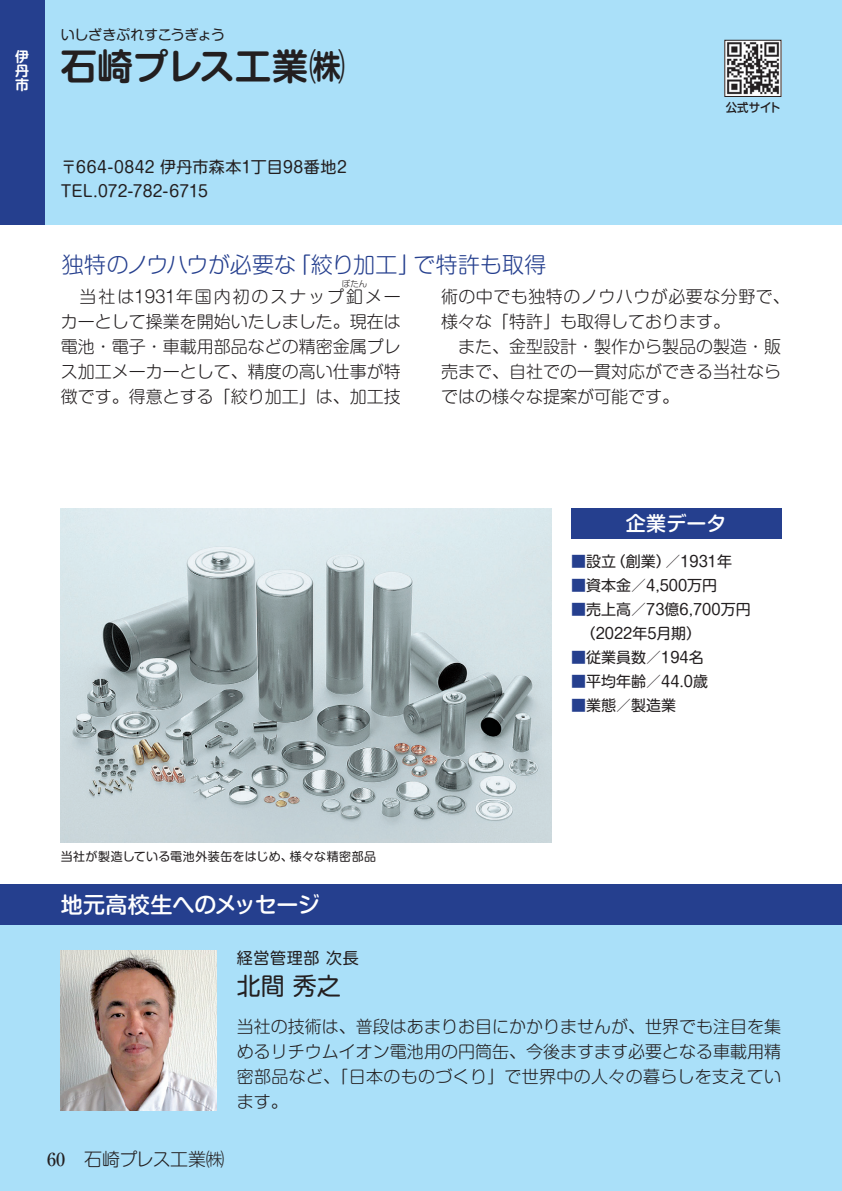
<style>
.page{position:relative;width:842px;height:1191px;background:#fff}
.page>*{position:absolute;margin:0;border:0;box-sizing:border-box;transform-origin:0 0}
.t1{font:700 36px "Shin M Go Pro De";letter-spacing:-.005em;color:#231f20}
.t2{font:24px "Shin M Go Pro";color:#231f20}
.t3{font:300 22px "Shin M Go Pro";letter-spacing:-.005em;color:#253f8e}
.t4{font:500 22px "Shin M Go Pro";letter-spacing:-.005em;color:#fff}
.t5{font:500 20px "Shin M Go Pro";letter-spacing:.005em;color:#fff}
.t6{font:300 18px "Shin M Go Pro";letter-spacing:-.035em;color:#231f20}
.t7{font:500 18px "Ryumin Pro";color:#231f20}
.t8{font:300 17px/25px "Shin M Go Pro";color:#231f20;text-align:justify}
.t9{font:300 17px "Shin M Go Pro";letter-spacing:.11em;color:#231f20}
.t10{font:16px/24px "Shin M Go Pro";letter-spacing:.025em;color:#231f20}
.t11{font:15px/24px "Shin M Go Pro";color:#231f20}
.t12{font:14px "Shin M Go Pro";letter-spacing:-.02em;color:#231f20}
.t13{font:700 14px/14px "Shin M Go Pro De";color:#fff;text-align:justify}
.t14{font:12px "Shin M Go Pro";letter-spacing:.035em;color:#231f20}
.t15{font:500 12px "Shin M Go Pro";letter-spacing:-.005em;color:#231f20;scale:.95 1}
.t16{font:300 8.4px "Shin M Go Pro";color:#231f20}
.s1{color:#253f8e}
</style>
<div class="page">
<div style="left:0;top:884px;width:841px;height:307px;background:#aae0f9"></div>
<hr style="left:841px;top:884px;width:1px;height:307px;background:#aae0f9">
<div style="left:0;top:884px;width:841px;height:40px;background:#253f8e"></div>
<hr style="left:841px;top:884px;width:1px;height:40px;background:#253f8e">
<div style="left:0;top:0;width:841px;height:224px;background:#aae0f9"></div>
<hr style="left:841px;top:0;width:1px;height:224px;background:#aae0f9">
<div style="left:0;top:0;width:44px;height:224px;background:#253f8e"></div>
<img style="left:61px;top:508px;width:490px;height:334px">
<div style="left:571px;top:508px;width:210px;height:30px;background:#253f8e"></div>
<img style="left:61px;top:950px;width:156px;height:160px">
<img style="left:726px;top:42px;width:53px;height:53px">
<div style="left:724px;top:40px;width:57px;height:57px;border:1px solid #231f20"></div>
<p class="t13" style="left:15px;top:48px;width:15px">伊丹市</p>
<p class="t12" style="left:61px;top:24px;width:166px">いしざきぷれすこうぎょう</p>
<h1 class="t1" style="left:61px;top:37px;width:286px">石崎プレス工業㈱</h1>
<p class="t10" style="left:61px;top:153px;width:288px">〒664-0842 伊丹市森本1丁目98番地2<br>TEL.072-782-6715</p>
<p class="t3" style="left:62px;top:247px;width:486px">独特のノウハウが必要な「絞り加工」で特許も取得</p>
<p class="t15" style="left:725px;top:97px;width:59px">公式サイト</p>
<p class="t16" style="left:342px;top:277px;width:27px">ぼたん</p>
<p class="t8" style="left:61px;top:307px;width:341px">カーとして操業を開始いたしました。現在は電池・電子・車載用部品などの精密金属プレス加工メーカーとして、精度の高い仕事が特徴です。得意とする「絞り加工」は、加工技</p>
<p class="t9" style="left:61px;top:283px;width:341px">　当社は1931年国内初のスナップ釦メー</p>
<p class="t8" style="left:441px;top:282px;width:350px;text-align:left">術の中でも独特のノウハウが必要な分野で、様々な「特許」も取得しております。<br>　また、金型設計・製作から製品の製造・販売まで、自社での一貫対応ができる当社ならではの様々な提案が可能です。</p>
<p class="t5" style="left:625px;top:507px;width:102px">企業データ</p>
<p class="t11" style="left:571px;top:548px;width:162px"><span class="s1">■</span>設立（創業）／1931年</p>
<p class="t11" style="left:571px;top:572px;width:148px"><span class="s1">■</span>資本金／4,500万円</p>
<p class="t11" style="left:571px;top:596px;width:181px"><span class="s1">■</span>売上高／73億6,700万円　（2022年5月期）</p>
<p class="t11" style="left:571px;top:644px;width:134px"><span class="s1">■</span>従業員数／194名</p>
<p class="t11" style="left:571px;top:668px;width:138px"><span class="s1">■</span>平均年齢／44.0歳</p>
<p class="t11" style="left:571px;top:692px;width:106px"><span class="s1">■</span>業態／製造業</p>
<p class="t14" style="left:61px;top:847px;width:317px">当社が製造している電池外装缶をはじめ、様々な精密部品</p>
<p class="t4" style="left:61px;top:886px;width:260px">地元高校生へのメッセージ</p>
<p class="t10" style="left:237px;top:944px;width:123px">経営管理部 次長</p>
<h2 class="t2" style="left:237px;top:966px;width:105px">北間 秀之</h2>
<p class="t7" style="left:47px;top:1145px;width:19px">60</p>
<p class="t8" style="left:237px;top:1012px;width:545px">当社の技術は、普段はあまりお目にかかりませんが、世界でも注目を集めるリチウムイオン電池用の円筒缶、今後ますます必要となる車載用精密部品など、「日本のものづくり」で世界中の人々の暮らしを支えています。</p>
<p class="t6" style="left:84px;top:1145px;width:141px">石崎プレス工業㈱</p>
</div>
